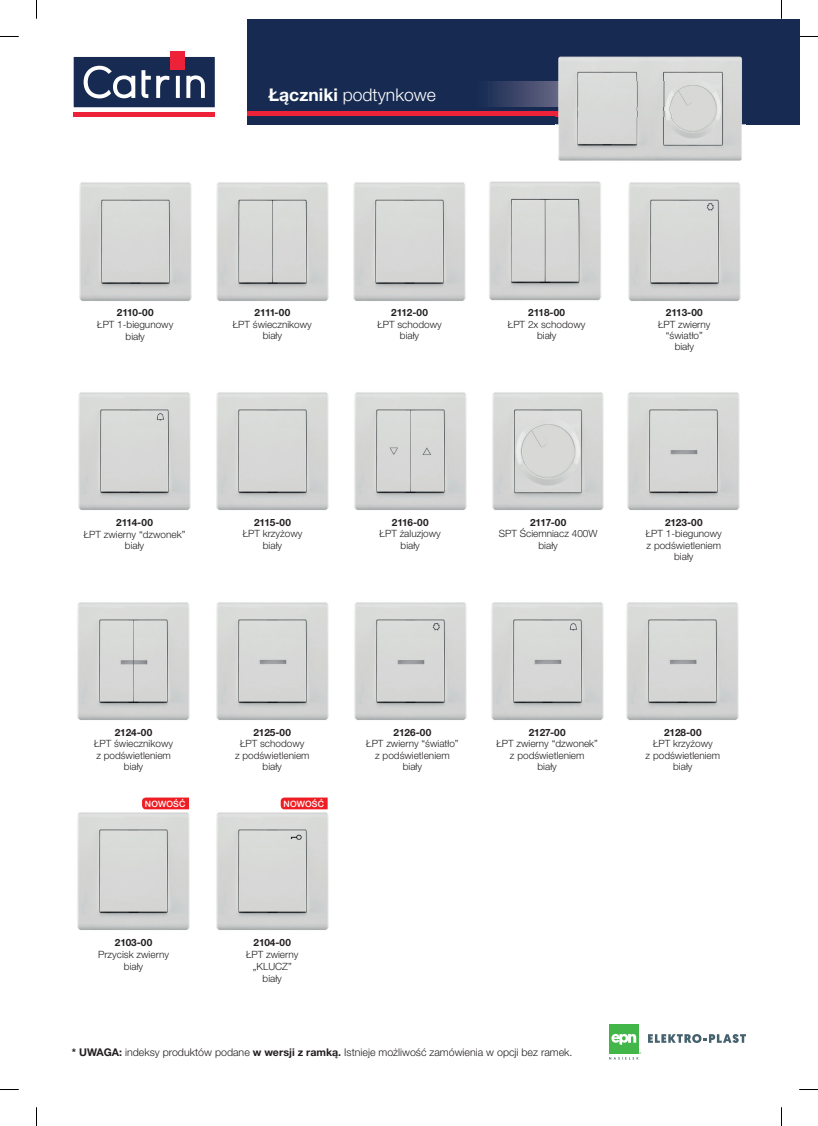
<style>
.page{position:relative;width:818px;height:1126px;background:#fff}
.page>*{position:absolute;margin:0;border:0;box-sizing:border-box;transform-origin:0 0}
.t1{font:300 17.5px "Helvetica Neue CE";color:#fff}
.t2{font:300 10.62px "Helvetica Neue CE";color:#231f20}
.t3{font:300 10px/11.2px "Helvetica Neue CE";color:#231f20;text-align:center}
.t4{font:700 10px "Helvetica Neue CE";color:#231f20}
.t5{font:500 8.75px "Helvetica Neue CE";letter-spacing:.015em;color:#fff}
.s1{font-weight:700}
</style>
<div class="page">
<svg style="left:74px;top:57px;width:141px;height:50px;background:#3d4d6d"></svg>
<div style="left:171px;top:51px;width:14px;height:18px;background:#ed2137"></div>
<hr style="left:74px;top:112px;width:141px;height:4px;background:#ed2137">
<div style="left:247px;top:19px;width:551px;height:105px;background:#172b52"></div>
<svg style="left:488px;top:82px;width:67px;height:25px;background:#414a6c"></svg>
<hr style="left:247px;top:112px;width:425px;height:4px;background:#ed2137">
<img style="left:492px;top:392px;width:112px;height:118px">
<img style="left:216px;top:392px;width:113px;height:118px">
<img style="left:354px;top:392px;width:113px;height:118px">
<img style="left:78px;top:392px;width:113px;height:118px">
<img style="left:628px;top:182px;width:113px;height:119px">
<img style="left:489px;top:181px;width:112px;height:120px">
<img style="left:79px;top:182px;width:113px;height:119px">
<img style="left:216px;top:182px;width:113px;height:119px">
<img style="left:353px;top:182px;width:113px;height:119px">
<img style="left:627px;top:392px;width:113px;height:118px">
<img style="left:77px;top:602px;width:113px;height:118px">
<img style="left:216px;top:602px;width:113px;height:118px">
<img style="left:354px;top:602px;width:113px;height:118px">
<img style="left:491px;top:602px;width:113px;height:118px">
<img style="left:626px;top:602px;width:113px;height:118px">
<img style="left:555px;top:56px;width:190px;height:105px">
<img style="left:555px;top:82px;width:117px;height:25px">
<img style="left:555px;top:112px;width:117px;height:4px">
<img style="left:216px;top:809px;width:113px;height:121px">
<img style="left:77px;top:809px;width:113px;height:121px">
<svg style="left:142px;top:797px;width:47px;height:12px"></svg>
<svg style="left:280px;top:797px;width:47px;height:12px"></svg>
<div style="left:608px;top:1024px;width:30px;height:29px;background:#42b649"></div>
<svg style="left:611px;top:1033px;width:24px;height:11px"></svg>
<svg style="left:648px;top:1034px;width:97px;height:8px"></svg>
<svg style="left:608px;top:1051px;width:33px;height:8px"></svg>
<svg style="left:0;top:36px;width:19px;height:1px"></svg>
<svg style="left:798px;top:36px;width:19px;height:1px"></svg>
<svg style="left:0;top:1089px;width:19px;height:1px"></svg>
<svg style="left:799px;top:1089px;width:18px;height:1px"></svg>
<svg style="left:36px;top:0;width:1px;height:19px"></svg>
<svg style="left:36px;top:1107px;width:1px;height:18px"></svg>
<h1 class="t1" style="left:269px;top:84px;width:168px"><span class="s1">Łączniki</span> podtynkowe</h1>
<p class="t4" style="left:117px;top:306px;width:38px">2110-00</p>
<p class="t3" style="left:97px;top:319px;width:77px;line-height:12px">ŁPT 1-biegunowy biały</p>
<p class="t4" style="left:254px;top:306px;width:37px">2111-00</p>
<p class="t3" style="left:233px;top:318px;width:80px">ŁPT świecznikowy biały</p>
<p class="t4" style="left:391px;top:306px;width:38px">2112-00</p>
<p class="t3" style="left:377px;top:318px;width:66px">ŁPT schodowy biały</p>
<p class="t4" style="left:528px;top:306px;width:38px">2118-00</p>
<p class="t3" style="left:507px;top:318px;width:79px">ŁPT 2x schodowy biały</p>
<p class="t4" style="left:665px;top:306px;width:38px">2113-00</p>
<p class="t3" style="left:657px;top:318px;width:54px">ŁPT zwierny “światło” biały</p>
<p class="t4" style="left:116px;top:516px;width:38px">2114-00</p>
<p class="t3" style="left:84px;top:528px;width:103px">ŁPT zwierny “dzwonek” biały</p>
<p class="t4" style="left:254px;top:516px;width:38px">2115-00</p>
<p class="t3" style="left:242px;top:528px;width:61px">ŁPT krzyżowy biały</p>
<p class="t4" style="left:391px;top:516px;width:38px">2116-00</p>
<p class="t3" style="left:379px;top:528px;width:63px">ŁPT żaluzjowy biały</p>
<p class="t4" style="left:529px;top:516px;width:38px">2117-00</p>
<p class="t3" style="left:498px;top:528px;width:100px">SPT Ściemniacz 400W biały</p>
<p class="t4" style="left:664px;top:516px;width:39px">2123-00</p>
<p class="t3" style="left:645px;top:528px;width:77px">ŁPT 1-biegunowy z podświetleniem biały</p>
<p class="t4" style="left:115px;top:726px;width:39px">2124-00</p>
<p class="t3" style="left:94px;top:738px;width:80px">ŁPT świecznikowy z podświetleniem biały</p>
<p class="t4" style="left:253px;top:726px;width:39px">2125-00</p>
<p class="t3" style="left:235px;top:738px;width:76px">ŁPT schodowy<br>z podświetleniem biały</p>
<p class="t5" style="left:145px;top:798px;width:42px">NOWOŚĆ</p>
<p class="t5" style="left:283px;top:798px;width:42px">NOWOŚĆ</p>
<p class="t4" style="left:393px;top:726px;width:39px">2126-00</p>
<p class="t3" style="left:366px;top:738px;width:94px">ŁPT zwierny “światło” z podświetleniem biały</p>
<p class="t4" style="left:528px;top:726px;width:38px">2127-00</p>
<p class="t3" style="left:496px;top:738px;width:103px">ŁPT zwierny “dzwonek” z podświetleniem<br>biały</p>
<p class="t4" style="left:663px;top:726px;width:39px">2128-00</p>
<p class="t3" style="left:645px;top:738px;width:76px">ŁPT krzyżowy<br>z podświetleniem biały</p>
<p class="t4" style="left:115px;top:936px;width:39px">2103-00</p>
<p class="t3" style="left:98px;top:948px;width:72px;line-height:12px">Przycisk zwierny biały</p>
<p class="t4" style="left:253px;top:936px;width:39px">2104-00</p>
<p class="t3" style="left:246px;top:948px;width:54px;line-height:12px">ŁPT zwierny „KLUCZ” biały</p>
<p class="t2" style="left:72px;top:1045px;width:502px"><span class="s1">* UWAGA:</span> indeksy produktów podane <span class="s1">w wersji z ramką.</span> Istnieje możliwość zamówienia w opcji bez ramek.</p>
</div>
